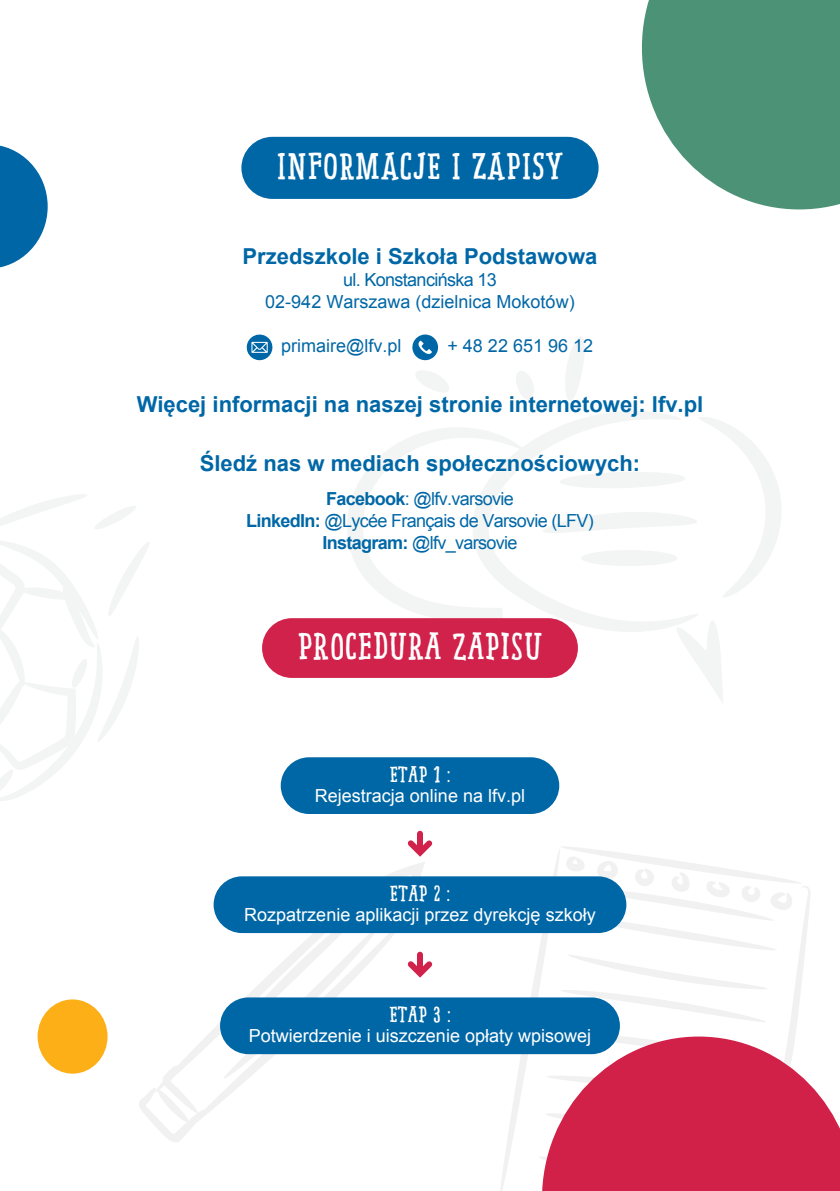
<style>
.page{position:relative;width:840px;height:1191px;background:#fff}
.page>*{position:absolute;margin:0;border:0;box-sizing:border-box;transform-origin:0 0}
.t1{font:36.8px "Pinto W00 NO 02";color:#fff}
.t2{font:700 22px "Arial";color:#0067a6}
.t3{font:22px "Pinto W00 NO 02";color:#fff}
.t4{font:18px "Arial";color:#fff}
.t5{font:18px/21.6px "Arial";letter-spacing:-.035em;color:#0067a6;text-align:center}
.t6{font:18px/21.6px "Arial";color:#0067a6;text-align:center}
.s1{font-weight:700}
</style>
<div class="page">
<svg style="left:558px;top:411px;width:140px;height:221px"></svg>
<svg style="left:676px;top:620px;width:46px;height:81px"></svg>
<svg style="left:558px;top:417px;width:223px;height:181px"></svg>
<div style="left:580px;top:550px;width:97px;height:16px;background:#f3f4f4;border-radius:50%"></div>
<svg style="left:347px;top:428px;width:211px;height:192px"></svg>
<svg style="left:516px;top:371px;width:17px;height:28px"></svg>
<svg style="left:565px;top:337px;width:19px;height:63px"></svg>
<svg style="left:416px;top:371px;width:33px;height:21px"></svg>
<svg style="left:0;top:541px;width:149px;height:260px"></svg>
<svg style="left:0;top:494px;width:136px;height:35px"></svg>
<svg style="left:188px;top:1013px;width:59px;height:103px"></svg>
<svg style="left:139px;top:1065px;width:65px;height:77px"></svg>
<svg style="left:801px;top:886px;width:9px;height:97px"></svg>
<svg style="left:497px;top:847px;width:304px;height:344px"></svg>
<svg style="left:541px;top:1036px;width:298px;height:155px;fill:#d12149"></svg>
<div style="left:38px;top:999px;width:69px;height:74px;background:#fcaf17;border-radius:50%"></div>
<svg style="left:0;top:145px;width:48px;height:123px"></svg>
<svg style="left:641px;top:0;width:198px;height:209px;background:#64a189"></svg>
<div style="left:280px;top:757px;width:279px;height:57px;background:#0067a6;border-radius:28px"></div>
<div style="left:213px;top:876px;width:413px;height:57px;background:#0067a6;border-radius:28px"></div>
<div style="left:220px;top:997px;width:399px;height:57px;background:#0067a6;border-radius:28px"></div>
<svg style="left:223px;top:834px;width:214px;height:245px"></svg>
<svg style="left:246px;top:334px;width:26px;height:26px"></svg>
<svg style="left:412px;top:334px;width:26px;height:26px"></svg>
<div style="left:241px;top:137px;width:357px;height:62px;background:#0067a6;border-radius:31px"></div>
<div style="left:262px;top:618px;width:315px;height:60px;background:#d0224a;border-radius:30px"></div>
<h1 class="t1" style="left:276px;top:144px;width:289px">INFORMACJE I ZAPISY</h1>
<p class="t2" style="left:242px;top:241px;width:356px">Przedszkole i Szkoła Podstawowa</p>
<p class="t6" style="left:265px;top:269px;width:311px">ul. Konstancińska 13<br>02-942 Warszawa (dzielnica Mokotów)</p>
<p class="t6" style="left:281px;top:335px;width:122px">primaire@lfv.pl</p>
<p class="t6" style="left:447px;top:335px;width:147px">+ 48 22 651 96 12</p>
<p class="t2" style="left:137px;top:389px;width:568px">Więcej informacji na naszej stronie internetowej: lfv.pl</p>
<p class="t2" style="left:199px;top:449px;width:442px">Śledź nas w mediach społecznościowych:</p>
<p class="t5" style="left:246px;top:488px;width:349px"><span class="s1">Facebook</span>: @lfv.varsovie<br><span class="s1">LinkedIn:</span> @Lycée Français de Varsovie (LFV)<br><span class="s1">Instagram:</span> @lfv_varsovie</p>
<h1 class="t1" style="left:297px;top:624px;width:247px">PROCEDURA ZAPISU</h1>
<p class="t3" style="left:389px;top:761px;width:63px">ETAP 1 :</p>
<p class="t4" style="left:314px;top:783px;width:212px">Rejestracja online na lfv.pl</p>
<p class="t3" style="left:389px;top:880px;width:62px">ETAP 2 :</p>
<p class="t4" style="left:244px;top:903px;width:353px">Rozpatrzenie aplikacji przez dyrekcję szkoły</p>
<p class="t3" style="left:389px;top:1001px;width:63px">ETAP 3 :</p>
<p class="t4" style="left:248px;top:1024px;width:344px">Potwierdzenie i uiszczenie opłaty wpisowej</p>
</div>
